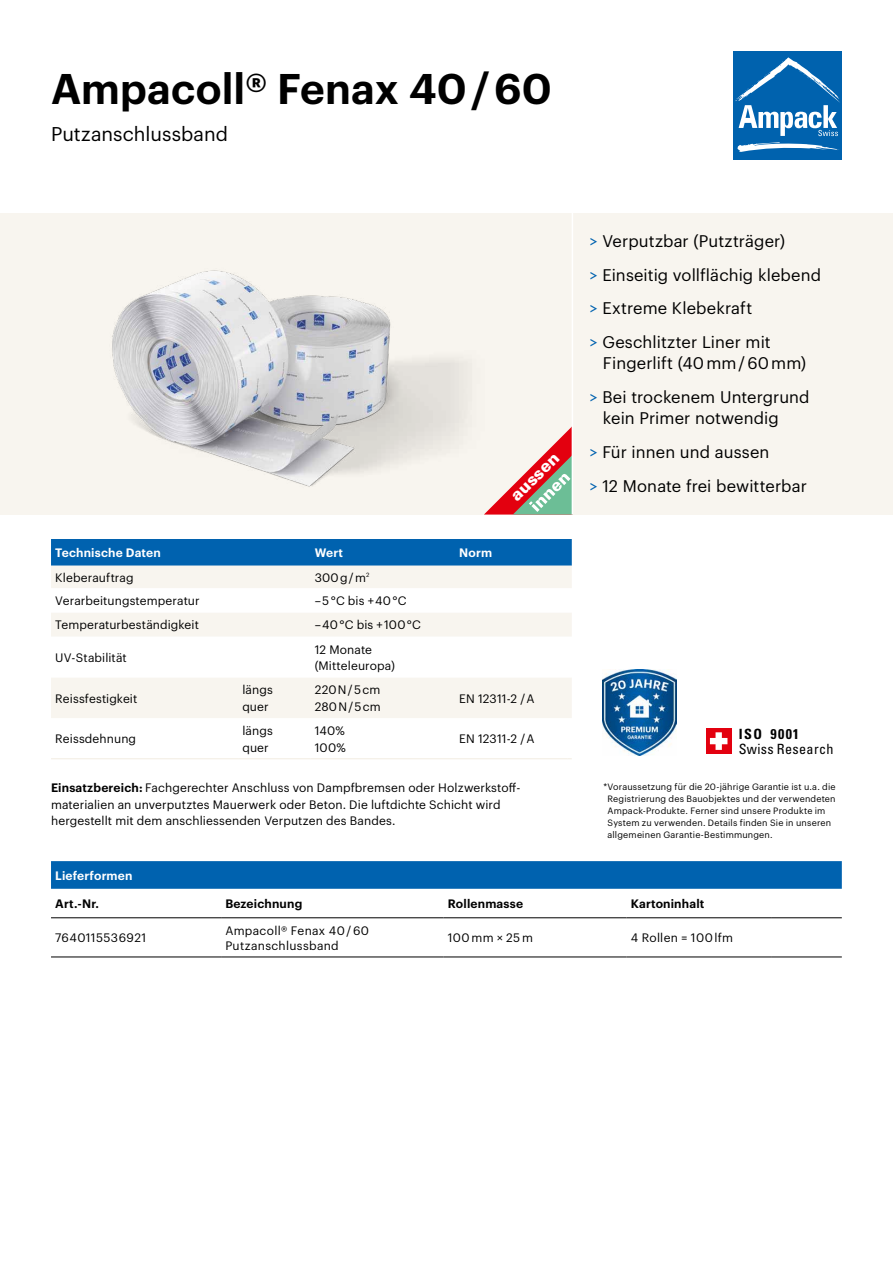
<style>
.page{position:relative;width:893px;height:1263px;background:#fff}
.page>*{position:absolute;margin:0;border:0;box-sizing:border-box;transform-origin:0 0}
.t1{font:600 42px "Graphik";letter-spacing:.005em;color:#000}
.t2{font:19.5px "Graphik";letter-spacing:.005em;color:#000}
.t3{font:900 16.65px "Univers LT Std";color:#fff}
.t4{font:16.5px/33.8px "Graphik";letter-spacing:.005em;color:#000}
.t5{font:condensed 14.1px "Univers LT Std";letter-spacing:.025em;color:#000}
.t6{font:700 condensed 14.1px "Univers LT Std";letter-spacing:.105em;color:#000}
.t7{font:12px/16.5px "Graphik";letter-spacing:.01em;color:#000}
.t8{font:600 12px "Graphik";letter-spacing:.015em;color:#000}
.t9{font:600 12px "Graphik";letter-spacing:.015em;color:#fff}
.t10{font:12px "Graphik";letter-spacing:.035em;color:#000}
.t11{font:9px/12px "Graphik";letter-spacing:.02em;color:#000}
.s1{font-weight:600}
.s2{color:#0062af}
</style>
<div class="page">
<div style="left:0;top:213px;width:893px;height:301px;background:#f8f5ef"></div>
<img style="left:112px;top:270px;width:355px;height:217px">
<div style="left:733px;top:51px;width:109px;height:109px;background:#0062ae"></div>
<svg style="left:737px;top:142px;width:102px;height:10px"></svg>
<svg style="left:735px;top:57px;width:105px;height:79px"></svg>
<div style="left:51px;top:539px;width:521px;height:27px;background:#0062af"></div>
<div style="left:51px;top:566px;width:521px;height:152px;background:#f8f5ef"></div>
<svg style="left:51px;top:588px;width:521px;height:89px"></svg>
<hr style="left:51px;top:758px;width:187px;height:1px;background:#f3eee5">
<hr style="left:238px;top:758px;width:72px;height:1px;background:#f3eee5">
<hr style="left:310px;top:758px;width:145px;height:1px;background:#f3eee5">
<hr style="left:455px;top:758px;width:112px;height:1px;background:#f3eee5">
<div style="left:706px;top:728px;width:25px;height:26px;background:#e3000f"></div>
<svg style="left:710px;top:732px;width:17px;height:18px"></svg>
<svg style="left:51px;top:861px;width:791px;height:28px;background:#0363af"></svg>
<hr style="left:51px;top:917px;width:170px;height:1px;background:#000">
<hr style="left:221px;top:917px;width:223px;height:1px;background:#000">
<hr style="left:444px;top:917px;width:182px;height:1px;background:#000">
<hr style="left:626px;top:917px;width:145px;height:1px;background:#000">
<hr style="left:771px;top:917px;width:71px;height:1px;background:#000">
<hr style="left:51px;top:956px;width:170px;height:1px;background:#000">
<hr style="left:221px;top:956px;width:223px;height:1px;background:#000">
<hr style="left:444px;top:956px;width:182px;height:1px;background:#000">
<hr style="left:626px;top:956px;width:145px;height:1px;background:#000">
<hr style="left:771px;top:956px;width:71px;height:1px;background:#000">
<svg style="left:484px;top:426px;width:88px;height:88px"></svg>
<hr style="left:572px;top:198px;width:1px;height:316px;background:#fff">
<img style="left:603px;top:670px;width:73px;height:86px">
<h1 class="t1" style="left:51px;top:56px;width:502px">Ampacoll® Fenax 40 / 60</h1>
<h2 class="t2" style="left:51px;top:119px;width:179px">Putzanschlussband</h2>
<h3 class="t3" style="left:506px;top:490px;width:63px;rotate:-45deg">aussen</h3>
<p class="t9" style="left:55px;top:544px;width:107px">Technische Daten</p>
<p class="t9" style="left:315px;top:544px;width:30px">Wert</p>
<p class="t9" style="left:459px;top:544px;width:34px">Norm</p>
<p class="t7" style="left:55px;top:568px;width:80px">Kleberauftrag</p>
<p class="t7" style="left:315px;top:568px;width:56px">300 g / m<sup>2</sup></p>
<p class="t7" style="left:55px;top:592px;width:146px">Verarbeitungstemperatur</p>
<p class="t7" style="left:315px;top:592px;width:93px">– 5 °C bis + 40 °C</p>
<p class="t7" style="left:55px;top:616px;width:145px">Temperaturbeständigkeit</p>
<p class="t7" style="left:315px;top:616px;width:108px">– 40 °C bis + 100 °C</p>
<p class="t7" style="left:55px;top:648px;width:73px">UV-Stabilität</p>
<p class="t7" style="left:315px;top:640px;width:82px">12 Monate (Mitteleuropa)</p>
<p class="t7" style="left:55px;top:689px;width:84px">Reissfestigkeit</p>
<p class="t7" style="left:242px;top:681px;width:32px">längs quer</p>
<p class="t7" style="left:315px;top:681px;width:68px">220 N / 5 cm<br>280 N / 5 cm</p>
<p class="t7" style="left:459px;top:689px;width:77px">EN 12311-2 / A</p>
<p class="t7" style="left:55px;top:730px;width:82px">Reissdehnung</p>
<p class="t7" style="left:242px;top:721px;width:32px">längs quer</p>
<p class="t7" style="left:315px;top:721px;width:33px">140%<br>100%</p>
<p class="t7" style="left:459px;top:730px;width:77px">EN 12311-2 / A</p>
<p class="t7" style="left:51px;top:779px;width:471px"><span class="s1">Einsatzbereich:</span> Fachgerechter Anschluss von Dampfbremsen oder Holzwerkstoff&shy;materialien an unverputztes Mauerwerk oder Beton. Die luftdichte Schicht wird hergestellt mit dem anschliessenden Verputzen des Bandes.</p>
<h3 class="t4" style="left:589px;top:223px;width:233px"><span class="s2">&gt;</span> Verputzbar (Putzträger)<br><span class="s2">&gt;</span> Einseitig vollflächig klebend <span class="s2">&gt;</span> Extreme Klebekraft<br><span class="s2">&gt;</span> Geschlitzter Liner mit</h3>
<h3 class="t4" style="left:589px;top:345px;width:222px;text-align:right">Fingerlift (40 mm / 60 mm)<br><span class="s2">&gt;</span> Bei trockenem Untergrund</h3>
<h3 class="t4" style="left:589px;top:400px;width:219px;text-indent:14px">kein Primer notwendig<br><span class="s2">&gt;</span> Für innen und aussen<br><span class="s2">&gt;</span> 12 Monate frei bewitterbar</h3>
<p class="t6" style="left:739px;top:725px;width:62px">ISO 9001</p>
<p class="t5" style="left:739px;top:740px;width:96px">Swiss Research</p>
<p class="t11" style="left:607px;top:780px;width:230px;text-indent:-4px">*Voraussetzung für die 20-jährige Garantie ist u.a. die Registrierung des Bauobjektes und der verwendeten Ampack-Produkte. Ferner sind unsere Produkte im System zu verwenden. Details finden Sie in unseren allgemeinen Garantie-Bestimmungen.</p>
<p class="t9" style="left:55px;top:866px;width:79px">Lieferformen</p>
<p class="t8" style="left:55px;top:894px;width:45px">Art.-Nr.</p>
<p class="t8" style="left:225px;top:894px;width:78px">Bezeichnung</p>
<p class="t8" style="left:448px;top:894px;width:77px">Rollenmasse</p>
<p class="t8" style="left:631px;top:894px;width:75px">Kartoninhalt</p>
<p class="t10" style="left:55px;top:929px;width:93px">7640115536921</p>
<p class="t7" style="left:225px;top:922px;width:145px;line-height:15px">Ampacoll® Fenax 40 / 60<br>Putzanschlussband</p>
<p class="t7" style="left:448px;top:929px;width:87px">100 mm × 25 m</p>
<p class="t7" style="left:631px;top:929px;width:104px">4 Rollen = 100 lfm</p>
</div>
